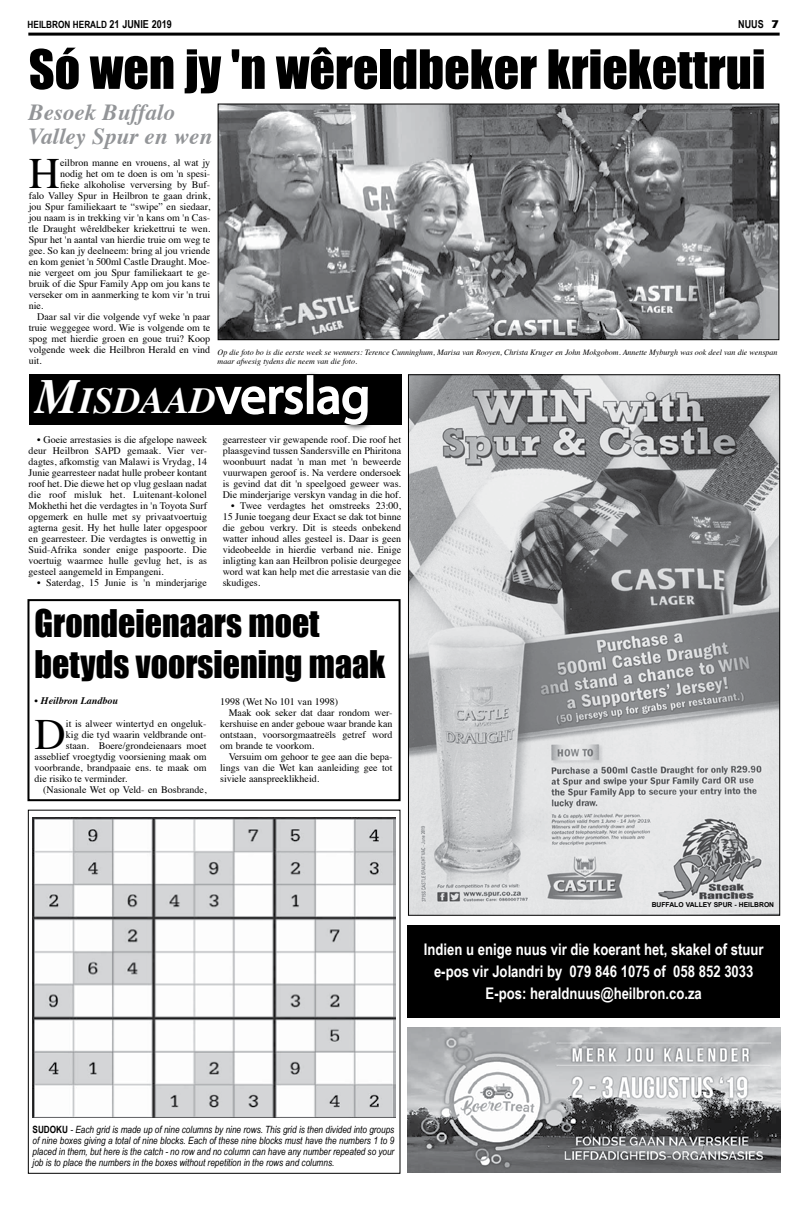
<style>
.page{position:relative;width:808px;height:1205px;background:#fff}
.page>*{position:absolute;margin:0;border:0;box-sizing:border-box;transform-origin:0 0}
.t1{font:52px "Myriad Pro";color:#fff}
.t2{font:50px "Impact";color:#000}
.t3{font:43.3px "Times";color:#000}
.t4{font:35px/41px "Impact";color:#000}
.t5{font:italic 700 23px/24px "Times";color:#939598}
.t6{font:700 16px/22px "Arial Narrow";color:#fff;text-align:center}
.t7{font:700 11px "Arial Narrow";color:#000}
.t8{font:10px/11px "Times";color:#000;text-align:justify}
.t9{font:italic 10px/11px "Arial Narrow";color:#000;text-align:justify}
.t10{font:700 10px "Arial Narrow";color:#000}
.t11{font:italic 700 10px "Times";color:#000}
.t12{font:italic 8px/9px "Times";color:#000}
.t13{font:700 6.8px "Arial";color:#000}
.s1{font-size:11px}
.s2{font-family:"Cosmos";font-weight:800}
.s3{font-family:"Times";font-weight:700;font-style:italic;font-size:49px}
.s4{font-family:"Times";font-weight:700;font-style:italic;font-size:36.8px}
.s5{font-weight:700;font-style:normal}
</style>
<div class="page">
<hr style="left:28px;top:33px;width:752px;height:3px;background:#000">
<div style="left:407px;top:925px;width:373px;height:93px;background:#000"></div>
<div style="left:28px;top:809px;width:372px;height:365px;border:1px solid #000"></div>
<img style="left:33px;top:817px;width:362px;height:300px">
<div style="left:27px;top:599px;width:374px;height:202px;border:2px solid #000"></div>
<img style="left:410px;top:376px;width:368px;height:538px">
<img style="left:220px;top:105px;width:557px;height:233px">
<div style="left:218px;top:103px;width:561px;height:237px;border:1px solid #000"></div>
<img style="left:407px;top:1027px;width:373px;height:145px">
<div style="left:29px;top:374px;width:372px;height:51px;background:#000"></div>
<div style="left:30px;top:371px;width:345px;height:60px;background:#000;opacity:.75"></div>
<svg style="left:214px;top:385px;width:90px;height:30px"></svg>
<div style="left:307px;top:375px;width:6px;height:39px;border:2px solid #fff"></div>
<svg style="left:316px;top:385px;width:53px;height:41px"></svg>
<p class="t10" style="left:28px;top:17px;width:146px">HEILBRON HERALD <span class="s1">21 JUNIE 2019</span></p>
<p class="t7" style="left:738px;top:16px;width:42px">NUUS <span class="s2">7</span></p>
<h2 class="t2" style="left:29px;top:30px;width:738px">Só wen jy 'n wêreldbeker kriekettrui</h2>
<h3 class="t5" style="left:28px;top:98px;width:185px">Besoek Buffalo<br>Valley Spur en wen</h3>
<h3 class="t3" style="left:29px;top:133px;width:33px">H</h3>
<p class="t8" style="left:60px;top:157px;width:152px">eilbron manne en vrouens, al wat jy</p>
<p class="t8" style="left:60px;top:168px;width:152px">nodig het om te doen is om 'n spesi-</p>
<p class="t8" style="left:60px;top:179px;width:152px">fieke alkoholise verversing by Buf-</p>
<p class="t8" style="left:29px;top:190px;width:183px">falo Valley Spur in Heilbron te gaan drink,</p>
<p class="t8" style="left:29px;top:201px;width:183px">jou Spur familiekaart te “swipe” en siedaar,</p>
<p class="t8" style="left:29px;top:212px;width:183px">jou naam is in trekking vir 'n kans om 'n Cas-</p>
<p class="t8" style="left:29px;top:223px;width:183px">tle Draught wêreldbeker kriekettrui te wen.</p>
<p class="t8" style="left:29px;top:234px;width:183px">Spur het 'n aantal van hierdie truie om weg te</p>
<p class="t8" style="left:29px;top:245px;width:183px">gee. So kan jy deelneem: bring al jou vriende</p>
<p class="t8" style="left:29px;top:256px;width:183px">en kom geniet 'n 500ml Castle Draught. Moe-</p>
<p class="t8" style="left:29px;top:267px;width:183px">nie vergeet om jou Spur familiekaart te ge-</p>
<p class="t8" style="left:29px;top:278px;width:183px">bruik of die Spur Family App om jou kans te</p>
<p class="t8" style="left:29px;top:289px;width:183px">verseker om in aanmerking te kom vir 'n trui</p>
<p class="t8" style="left:29px;top:300px;width:16px">nie.</p>
<p class="t8" style="left:37px;top:311px;width:174px">Daar sal vir die volgende vyf weke 'n paar</p>
<p class="t8" style="left:29px;top:322px;width:183px">truie weggegee word. Wie is volgende om te</p>
<p class="t8" style="left:29px;top:333px;width:183px">spog met hierdie groen en goue trui? Koop</p>
<p class="t8" style="left:29px;top:344px;width:183px">volgende week die Heilbron Herald en vind</p>
<p class="t8" style="left:29px;top:355px;width:15px">uit.</p>
<p class="t12" style="left:218px;top:347px;width:561px">Op die foto bo is die eerste week se wenners: Terence Cunninghum, Marisa van Rooyen, Christa Kruger en John Mokgobom. Annette Myburgh was ook deel van die wenspan maar afwesig tydens die neem van die foto.</p>
<h1 class="t1" style="left:35px;top:363px;width:336px"><span class="s3">M</span><span class="s4">ISDAAD</span>verslag</h1>
<p class="t8" style="left:29px;top:433px;width:180px;text-indent:8px">• Goeie arrestasies is die afgelope naweek deur Heilbron SAPD gemaak. Vier ver&shy;dagtes, afkomstig van Malawi is Vrydag, 14<br>Junie gearresteer nadat hulle probeer kontant roof het. Die diewe het op vlug geslaan nadat die roof misluk het. Luitenant-kolonel Mokhethi het die verdagtes in 'n Toyota Surf opgemerk en hulle met sy privaatvoertuig agterna gesit. Hy het hulle later opgespoor en gearresteer. Die verdagtes is onwettig in Suid-Afrika sonder enige paspoorte. Die voertuig waarmee hulle gevlug het, is as gesteel aangemeld in Empangeni.</p>
<p class="t8" style="left:37px;top:576px;width:171px">• Saterdag, 15 Junie is 'n minderjarige</p>
<p class="t8" style="left:223px;top:433px;width:180px">gearresteer vir gewapende roof. Die roof het plaasgevind tussen Sandersville en Phiritona woonbuurt nadat 'n man met 'n beweerde vuurwapen geroof is. Na verdere ondersoek is gevind dat dit 'n speelgoed geweer was.<br>Die minderjarige verskyn vandag in die hof.</p>
<p class="t8" style="left:223px;top:499px;width:180px;text-indent:9px">• Twee verdagtes het omstreeks 23:00, 15 Junie toegang deur Exact se dak tot binne die gebou verkry. Dit is steeds onbekend watter inhoud alles gesteel is. Daar is geen videobeelde in hierdie verband nie. Enige inligting kan aan Heilbron polisie deurgegee word wat kan help met die arrestasie van die skudiges.</p>
<h3 class="t4" style="left:35px;top:601px;width:352px">Grondeienaars moet betyds voorsiening maak</h3>
<p class="t8" style="left:220px;top:695px;width:119px">1998 (Wet No 101 van 1998)</p>
<p class="t8" style="left:229px;top:706px;width:165px">Maak ook seker dat daar rondom wer-</p>
<p class="t8" style="left:220px;top:717px;width:174px">kershuise en ander geboue waar brande kan</p>
<p class="t8" style="left:220px;top:728px;width:174px">ontstaan, voorsorgmaatreëls getref word</p>
<p class="t8" style="left:220px;top:739px;width:96px">om brande te voorkom.</p>
<p class="t8" style="left:229px;top:750px;width:165px">Versuim om gehoor te gee aan die bepa-</p>
<p class="t8" style="left:220px;top:761px;width:174px">lings van die Wet kan aanleiding gee tot</p>
<p class="t8" style="left:220px;top:772px;width:101px">siviele aanspreeklikheid.</p>
<p class="t11" style="left:35px;top:691px;width:85px">• Heilbron Landbou</p>
<h3 class="t3" style="left:35px;top:694px;width:33px">D</h3>
<p class="t8" style="left:66px;top:717px;width:142px">it is alweer wintertyd en ongeluk-</p>
<p class="t8" style="left:66px;top:728px;width:142px">kig die tyd waarin veldbrande ont-</p>
<p class="t8" style="left:66px;top:739px;width:142px">staan. Boere/grondeienaars moet</p>
<p class="t8" style="left:35px;top:750px;width:173px">asseblief vroegtydig voorsiening maak om</p>
<p class="t8" style="left:35px;top:761px;width:173px">voorbrande, brandpaaie ens. te maak om</p>
<p class="t8" style="left:35px;top:772px;width:94px">die risiko te verminder.</p>
<p class="t8" style="left:43px;top:783px;width:165px">(Nasionale Wet op Veld- en Bosbrande,</p>
<p class="t13" style="left:652px;top:900px;width:124px">BUFFALO VALLEY SPUR - HEILBRON</p>
<h3 class="t6" style="left:424px;top:938px;width:341px">Indien u enige nuus vir die koerant het, skakel of stuur e-pos vir Jolandri by 079 846 1075 of 058 852 3033<br>E-pos: heraldnuus@heilbron.co.za</h3>
<p class="t9" style="left:33px;top:1123px;width:363px"><span class="s5">SUDOKU</span> - Each grid is made up of nine columns by nine rows. This grid is then divided into groups of nine boxes giving a total of nine blocks. Each of these nine blocks must have the numbers 1 to 9 placed in them, but here is the catch - no row and no column can have any number repeated so your job is to place the numbers in the boxes without repetition in the rows and columns.</p>
</div>
